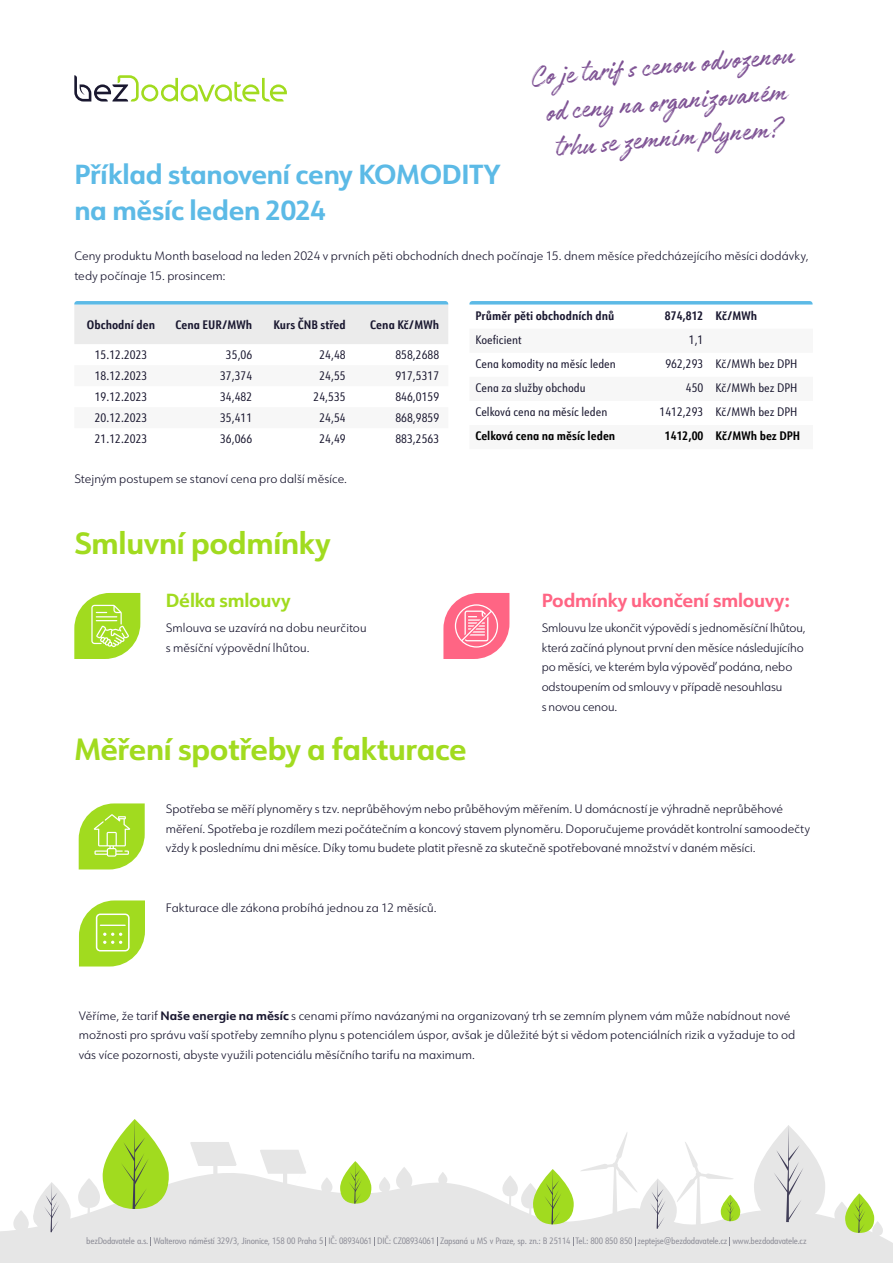
<style>
.page{position:relative;width:893px;height:1263px;background:#fff}
.page>*{position:absolute;margin:0;border:0;box-sizing:border-box;transform-origin:0 0}
.t1{font:32.1px/36px "Authenia";color:#7e5294;text-align:center}
.t2{font:700 30.15px "URW Form";letter-spacing:-.01em;color:#a1db1f}
.t3{font:700 27px/36px "URW Form";letter-spacing:-.01em;color:#5cbae6}
.t4{font:700 18.6px "URW Form";letter-spacing:-.01em;color:#ff6584}
.t5{font:700 18.6px "URW Form";letter-spacing:-.01em;color:#a1db1f}
.t6{font:300 12px/20px "URW Form";color:#1a1830}
.t7{font:12px "URW Form Cond";color:#1a1830}
.t8{font:700 12px "URW Form Cond";color:#1a1830}
.t9{font:700 12px "URW Form Cond";color:#000}
.t10{font:9px "URW Form Cond";letter-spacing:-.03em;color:#8c8c96}
.s1{font-weight:700}
</style>
<div class="page">
<svg style="left:74px;top:75px;width:213px;height:27px"></svg>
<svg style="left:74px;top:301px;width:374px;height:43px;background:#dfe7ea"></svg>
<svg style="left:469px;top:301px;width:344px;height:4px"></svg>
<svg style="left:443px;top:593px;width:66px;height:66px;background:#ff88a0"></svg>
<svg style="left:74px;top:593px;width:66px;height:66px;background:#b5e24f"></svg>
<svg style="left:79px;top:803px;width:66px;height:66px;background:#b3e24b"></svg>
<svg style="left:79px;top:900px;width:66px;height:66px"></svg>
<svg style="left:0;top:1133px;width:893px;height:130px;fill:#e6e6e6"></svg>
<svg style="left:287px;top:1164px;width:22px;height:61px"></svg>
<svg style="left:721px;top:1195px;width:19px;height:26px"></svg>
<svg style="left:640px;top:1178px;width:37px;height:50px"></svg>
<svg style="left:34px;top:1182px;width:37px;height:50px"></svg>
<svg style="left:753px;top:1125px;width:73px;height:97px"></svg>
<svg style="left:533px;top:1169px;width:41px;height:55px"></svg>
<svg style="left:340px;top:1161px;width:32px;height:42px"></svg>
<svg style="left:102px;top:1119px;width:67px;height:90px"></svg>
<svg style="left:845px;top:1193px;width:29px;height:40px"></svg>
<h3 class="t3" style="left:74px;top:156px;width:428px">Příklad stanovení ceny KOMODITY na měsíc leden 2024</h3>
<h1 class="t1" style="left:530px;top:63px;width:266px;rotate:-5deg">Co je tarif s cenou odvozenou od ceny na organizovaném trhu se zemním plynem?</h1>
<p class="t6" style="left:74px;top:245px;width:736px">Ceny produktu Month baseload na leden 2024 v prvních pěti obchodních dnech počínaje 15. dnem měsíce předcházejícího měsíci dodávky, tedy počínaje 15. prosincem:</p>
<p class="t8" style="left:87px;top:316px;width:70px">Obchodní den</p>
<p class="t8" style="left:175px;top:316px;width:78px">Cena EUR/MWh</p>
<p class="t8" style="left:273px;top:316px;width:74px">Kurs ČNB střed</p>
<p class="t8" style="left:370px;top:316px;width:70px">Cena Kč/MWh</p>
<p class="t7" style="left:95px;top:347px;width:54px">15.12.2023</p>
<p class="t7" style="left:226px;top:347px;width:28px">35,06</p>
<p class="t7" style="left:319px;top:347px;width:28px">24,48</p>
<p class="t7" style="left:395px;top:347px;width:45px">858,2688</p>
<p class="t7" style="left:95px;top:368px;width:54px">18.12.2023</p>
<p class="t7" style="left:220px;top:368px;width:34px">37,374</p>
<p class="t7" style="left:319px;top:368px;width:28px">24,55</p>
<p class="t7" style="left:395px;top:368px;width:45px">917,5317</p>
<p class="t7" style="left:95px;top:389px;width:54px">19.12.2023</p>
<p class="t7" style="left:220px;top:389px;width:34px">34,482</p>
<p class="t7" style="left:314px;top:389px;width:34px">24,535</p>
<p class="t7" style="left:395px;top:389px;width:45px">846,0159</p>
<p class="t7" style="left:95px;top:410px;width:54px">20.12.2023</p>
<p class="t7" style="left:220px;top:410px;width:34px">35,411</p>
<p class="t7" style="left:319px;top:410px;width:28px">24,54</p>
<p class="t7" style="left:395px;top:410px;width:45px">868,9859</p>
<p class="t7" style="left:95px;top:431px;width:54px">21.12.2023</p>
<p class="t7" style="left:220px;top:431px;width:34px">36,066</p>
<p class="t7" style="left:319px;top:431px;width:28px">24,49</p>
<p class="t7" style="left:395px;top:431px;width:45px">883,2563</p>
<p class="t6" style="left:74px;top:468px;width:274px">Stejným postupem se stanoví cena pro další měsíce.</p>
<p class="t8" style="left:475px;top:307px;width:140px">Průměr pěti obchodních dnů</p>
<p class="t8" style="left:665px;top:307px;width:94px">874,812 Kč/MWh</p>
<p class="t7" style="left:475px;top:331px;width:48px">Koeficient</p>
<p class="t7" style="left:689px;top:331px;width:16px">1,1</p>
<p class="t7" style="left:475px;top:355px;width:142px">Cena komodity na měsíc leden</p>
<p class="t7" style="left:665px;top:355px;width:134px">962,293 Kč/MWh bez DPH</p>
<p class="t7" style="left:475px;top:379px;width:112px">Cena za služby obchodu</p>
<p class="t7" style="left:686px;top:379px;width:113px">450 Kč/MWh bez DPH</p>
<p class="t7" style="left:475px;top:404px;width:133px">Celková cena na měsíc leden</p>
<p class="t7" style="left:660px;top:404px;width:139px">1412,293 Kč/MWh bez DPH</p>
<p class="t9" style="left:475px;top:427px;width:141px">Celková cena na měsíc leden</p>
<p class="t9" style="left:665px;top:427px;width:137px">1412,00 Kč/MWh bez DPH</p>
<h2 class="t2" style="left:74px;top:522px;width:258px">Smluvní podmínky</h2>
<h3 class="t5" style="left:166px;top:587px;width:127px">Délka smlouvy</h3>
<p class="t6" style="left:166px;top:617px;width:202px">Smlouva se uzavírá na dobu neurčitou s měsíční výpovědní lhůtou.</p>
<h2 class="t2" style="left:74px;top:728px;width:394px">Měření spotřeby a fakturace</h2>
<h3 class="t4" style="left:542px;top:587px;width:249px">Podmínky ukončení smlouvy:</h3>
<p class="t6" style="left:542px;top:617px;width:265px">Smlouvu lze ukončit výpovědí s jednoměsíční lhůtou, která začíná plynout první den měsíce následujícího po měsíci, ve kterém byla výpověď podána, nebo odstoupením od smlouvy v případě nesouhlasu<br>s novou cenou.</p>
<p class="t6" style="left:166px;top:798px;width:646px">Spotřeba se měří plynoměry s tzv. neprůběhovým nebo průběhovým měřením. U domácností je výhradně neprůběhové měření. Spotřeba je rozdílem mezi počátečním a koncový stavem plynoměru. Doporučujeme provádět kontrolní samoodečty vždy k poslednímu dni měsíce. Díky tomu budete platit přesně za skutečně spotřebované množství v daném měsíci.</p>
<p class="t6" style="left:166px;top:897px;width:272px">Fakturace dle zákona probíhá jednou za 12 měsíců.</p>
<p class="t6" style="left:79px;top:1005px;width:718px">Věříme, že tarif <span class="s1">Naše energie na měsíc</span> s cenami přímo navázanými na organizovaný trh se zemním plynem vám může nabídnout nové možnosti pro správu vaší spotřeby zemního plynu s potenciálem úspor, avšak je důležité být si vědom potenciálních rizik a vyžaduje to od vás více pozornosti, abyste využili potenciálu měsíčního tarifu na maximum.</p>
<p class="t10" style="left:86px;top:1235px;width:722px">bezDodavatele a.s. Walterovo náměstí 329/3, Jinonice, 158 00 Praha 5 IČ: 08934061 DIČ: CZ08934061 Zapsaná u MS v Praze, sp. zn.: B 25114 Tel.: 800 850 850 zeptejse@bezdodavatele.cz www.bezdodavatele.cz</p>
</div>
